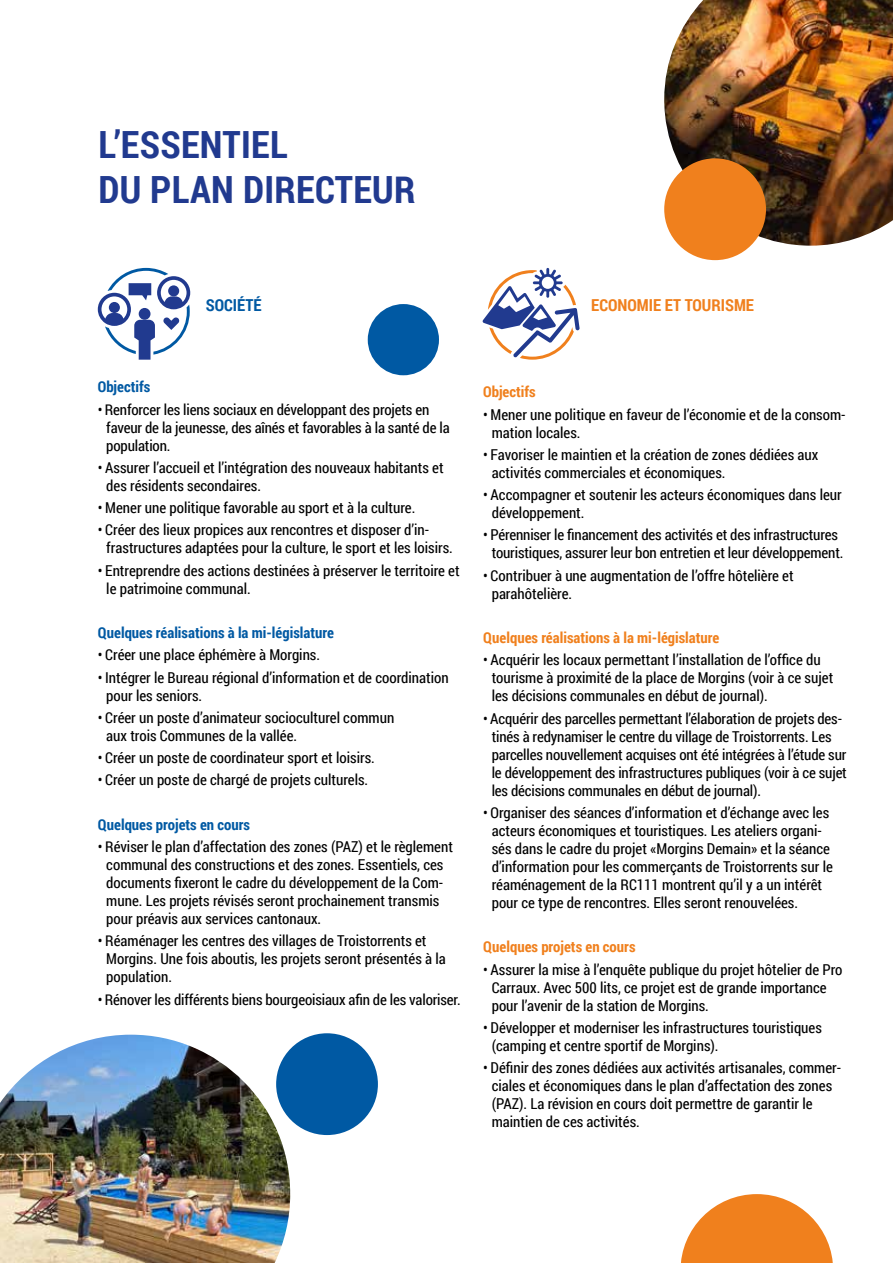
<style>
.page{position:relative;width:893px;height:1263px;background:#fff}
.page>*{position:absolute;margin:0;border:0;box-sizing:border-box;transform-origin:0 0}
.t1{font:700 37.5px/45px "Roboto Condensed";letter-spacing:.01em;color:#213a8f}
.t2{font:700 16.5px "Roboto Condensed";color:#f0801d}
.t3{font:700 16.5px "Roboto Condensed";color:#0059a3}
.t4{font:15px/18px "Roboto Condensed";color:#000}
.t5{font:700 15px "Roboto Condensed";color:#0059a3}
.t6{font:700 15px "Roboto Condensed";color:#f0801d}
</style>
<div class="page">
<img style="left:0;top:1035px;width:290px;height:228px">
<svg style="left:98px;top:268px;width:92px;height:92px"></svg>
<div style="left:168px;top:285px;width:11px;height:11px;background:#213a8f;border-radius:50%"></div>
<div style="left:109px;top:302px;width:11px;height:11px;background:#213a8f;border-radius:50%"></div>
<div style="left:139px;top:308px;width:12px;height:12px;background:#213a8f;border-radius:50%"></div>
<svg style="left:483px;top:268px;width:97px;height:92px"></svg>
<img style="left:664px;top:0;width:229px;height:246px">
<div style="left:664px;top:158px;width:102px;height:102px;background:#f0801d;border-radius:50%"></div>
<div style="left:276px;top:1033px;width:102px;height:102px;background:#0059a3;border-radius:50%"></div>
<svg style="left:681px;top:1194px;width:152px;height:69px"></svg>
<div style="left:368px;top:304px;width:71px;height:71px;background:#0059a3;border-radius:50%"></div>
<h1 class="t1" style="left:98px;top:121px;width:319px">L’ESSENTIEL<br>DU PLAN DIRECTEUR</h1>
<p class="t3" style="left:206px;top:293px;width:57px">SOCIÉTÉ</p>
<p class="t2" style="left:591px;top:293px;width:164px">ECONOMIE ET TOURISME</p>
<p class="t5" style="left:98px;top:376px;width:54px">Objectifs</p>
<p class="t4" style="left:106px;top:400px;width:345px;text-indent:-9px">• Renforcer les liens sociaux en développant des projets en faveur de la jeunesse, des aînés et favorables à la santé de la population.</p>
<p class="t4" style="left:106px;top:458px;width:339px;text-indent:-9px">• Assurer l’accueil et l’intégration des nouveaux habitants et des résidents secondaires.</p>
<p class="t4" style="left:98px;top:498px;width:319px">• Mener une politique favorable au sport et à la culture.</p>
<p class="t4" style="left:106px;top:520px;width:348px;text-indent:-9px">• Créer des lieux propices aux rencontres et disposer d’in&shy;frastructures adaptées pour la culture, le sport et les loisirs.</p>
<p class="t4" style="left:106px;top:561px;width:355px;text-indent:-9px">• Entreprendre des actions destinées à préserver le territoire et le patrimoine communal.</p>
<p class="t5" style="left:98px;top:622px;width:238px">Quelques réalisations à la mi-législature</p>
<p class="t4" style="left:98px;top:645px;width:224px">• Créer une place éphémère à Morgins.</p>
<p class="t4" style="left:106px;top:668px;width:344px;text-indent:-9px">• Intégrer le Bureau régional d’information et de coordination pour les seniors.</p>
<p class="t4" style="left:106px;top:708px;width:289px;text-indent:-8px">• Créer un poste d’animateur socioculturel commun aux trois Communes de la vallée.</p>
<p class="t4" style="left:98px;top:748px;width:279px">• Créer un poste de coordinateur sport et loisirs.</p>
<p class="t4" style="left:98px;top:770px;width:272px">• Créer un poste de chargé de projets culturels.</p>
<p class="t5" style="left:98px;top:814px;width:154px">Quelques projets en cours</p>
<p class="t4" style="left:106px;top:837px;width:348px;text-indent:-9px">• Réviser le plan d’affectation des zones (PAZ) et le règlement communal des constructions et des zones. Essentiels, ces documents fixeront le cadre du développement de la Com&shy;mune. Les projets révisés seront prochainement transmis pour préavis aux services cantonaux.</p>
<p class="t4" style="left:106px;top:931px;width:341px;text-indent:-9px">• Réaménager les centres des villages de Troistorrents et<br>Morgins. Une fois aboutis, les projets seront présentés à la population.</p>
<p class="t4" style="left:98px;top:990px;width:364px">• Rénover les différents biens bourgeoisiaux afin de les valoriser.</p>
<p class="t6" style="left:483px;top:381px;width:54px">Objectifs</p>
<p class="t4" style="left:492px;top:405px;width:355px;text-indent:-9px">• Mener une politique en faveur de l’économie et de la consom&shy;mation locales.</p>
<p class="t4" style="left:492px;top:445px;width:328px;text-indent:-9px">• Favoriser le maintien et la création de zones dédiées aux activités commerciales et économiques.</p>
<p class="t4" style="left:492px;top:485px;width:352px;text-indent:-9px">• Accompagner et soutenir les acteurs économiques dans leur développement.</p>
<p class="t4" style="left:483px;top:525px;width:362px;text-align:center">• Pérenniser le financement des activités et des infrastructures touristiques, assurer leur bon entretien et leur développement.</p>
<p class="t4" style="left:492px;top:566px;width:304px;text-indent:-8px">• Contribuer à une augmentation de l’offre hôtelière et parahôtelière.</p>
<p class="t6" style="left:483px;top:627px;width:238px">Quelques réalisations à la mi-législature</p>
<p class="t4" style="left:492px;top:650px;width:343px;text-indent:-9px">• Acquérir les locaux permettant l’installation de l’office du tourisme à proximité de la place de Morgins (voir à ce sujet les décisions communales en début de journal).</p>
<p class="t4" style="left:492px;top:709px;width:357px;text-indent:-9px">• Acquérir des parcelles permettant l’élaboration de projets des&shy;tinés à redynamiser le centre du village de Troistorrents. Les parcelles nouvellement acquises ont été intégrées à l’étude sur le développement des infrastructures publiques (voir à ce sujet les décisions communales en début de journal).</p>
<p class="t4" style="left:492px;top:803px;width:343px;text-indent:-9px">• Organiser des séances d’information et d’échange avec les acteurs économiques et touristiques. Les ateliers organi&shy;sés dans le cadre du projet «Morgins Demain» et la séance d’information pour les commerçants de Troistorrents sur le réaménagement de la RC111 montrent qu’il y a un intérêt pour ce type de rencontres. Elles seront renouvelées.</p>
<p class="t6" style="left:483px;top:936px;width:154px">Quelques projets en cours</p>
<p class="t4" style="left:492px;top:960px;width:352px;text-indent:-9px">• Assurer la mise à l’enquête publique du projet hôtelier de Pro<br>Carraux. Avec 500 lits, ce projet est de grande importance pour l’avenir de la station de Morgins.</p>
<p class="t4" style="left:492px;top:1018px;width:332px;text-indent:-9px">• Développer et moderniser les infrastructures touristiques (camping et centre sportif de Morgins).</p>
<p class="t4" style="left:492px;top:1058px;width:351px;text-indent:-9px">• Définir des zones dédiées aux activités artisanales, commer&shy;ciales et économiques dans le plan d’affectation des zones (PAZ). La révision en cours doit permettre de garantir le maintien de ces activités.</p>
</div>
